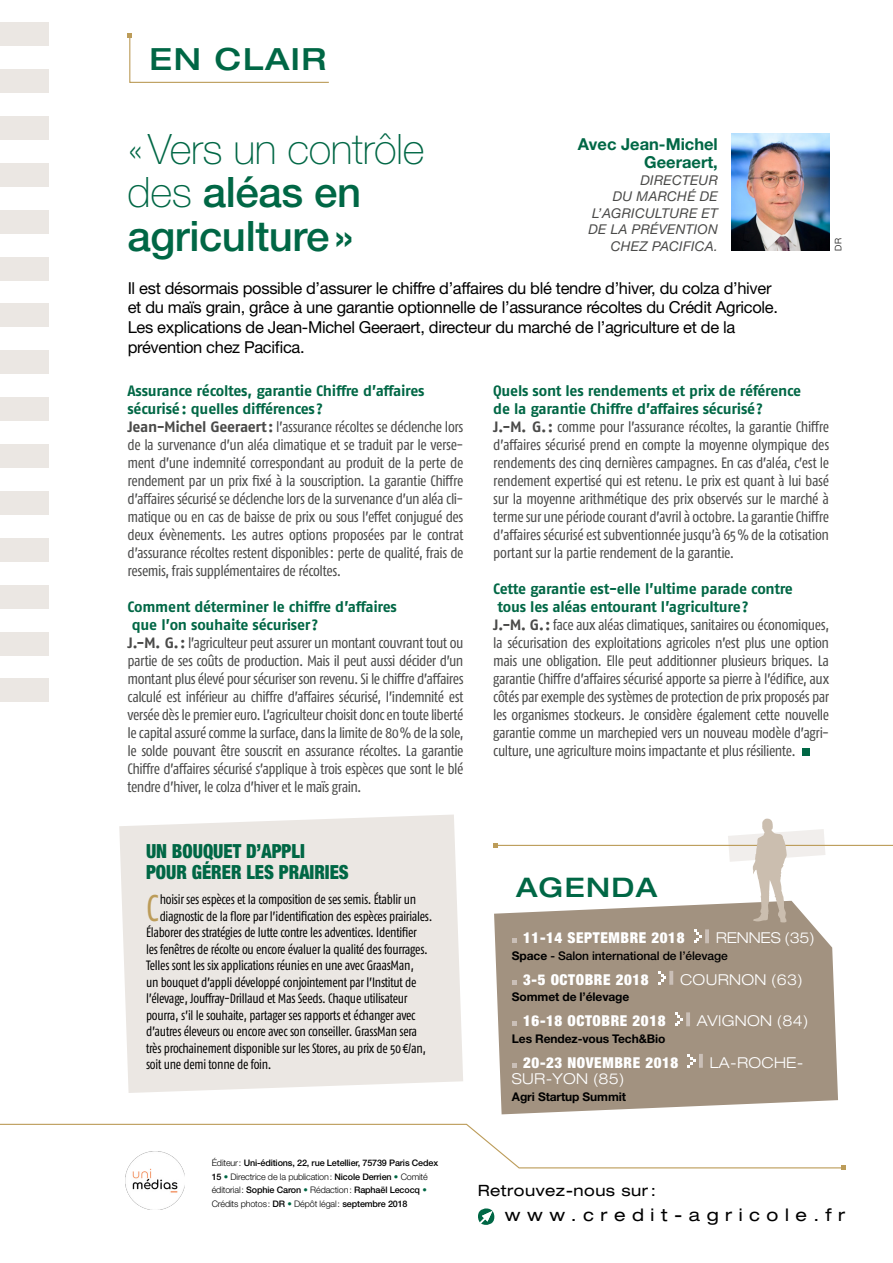
<style>
.page{position:relative;width:893px;height:1263px;background:#fff}
.page>*{position:absolute;margin:0;border:0;box-sizing:border-box;transform-origin:0 0}
.t1{font:500 42px/43.5px "Helvetica Neue LT Std";letter-spacing:-.01em;color:#006745}
.t2{font:condensed 37.05px "Fago OT";color:#bc9c59;scale:.94 1}
.t3{font:500 expanded 30.6px "Helvetica Neue LT Std";letter-spacing:.05em;color:#006745}
.t4{font:500 expanded 27px "Helvetica Neue LT Std";letter-spacing:.05em;color:#006745}
.t5{font:900 condensed 19.5px/21px "Helvetica Neue LT Std";color:#006745;scale:.94 1}
.t6{font:expanded 17.4px "Helvetica Neue LT Std";letter-spacing:.375em;color:#000}
.t7{font:16.5px/19.8px "Helvetica Neue LT Std";letter-spacing:-.02em;color:#000}
.t8{font:700 16.5px/18px "Helvetica Neue LT Std";color:#006745;text-align:right}
.t9{font:expanded 15.6px "Helvetica Neue LT Std";letter-spacing:.03em;color:#000}
.t10{font:condensed 15px/18px "Fago OT";letter-spacing:-.03em;color:#4a4a49}
.t11{font:900 condensed 15px "Helvetica Neue LT Std";letter-spacing:.04em;color:#fff}
.t12{font:300 expanded 15px "Helvetica Neue LT Std";letter-spacing:.02em;color:#fff}
.t13{font:300 expanded 15px "Helvetica Neue LT Std";letter-spacing:-.01em;color:#fff}
.t14{font:condensed 13.5px "Fago OT";letter-spacing:-.02em;color:#000;scale:.95 1}
.t15{font:italic 13.5px/16.5px "Helvetica Neue LT Std";letter-spacing:.02em;color:#4a4a49;text-align:right}
.t16{font:700 12px "Helvetica Neue LT Std";letter-spacing:-.01em;color:#000}
.t17{font:500 12px "Helvetica Neue LT Std";letter-spacing:-.01em;color:#000}
.t18{font:500 9px/13.5px "Helvetica Neue LT Std";letter-spacing:-.015em;color:#000}
.t19{font:300 9px "Helvetica Neue LT Std";color:#000}
.s1{font-weight:100}
.s2{font-weight:700;font-stretch:normal;color:#006745}
.s3{font-weight:700;font-stretch:normal}
.s4{font-weight:700}
.s5{font-weight:300}
.s6{color:#006745}
</style>
<div class="page">
<svg style="left:0;top:1123px;width:845px;height:47px"></svg>
<svg style="left:478px;top:1208px;width:16px;height:17px"></svg>
<div style="left:0;top:23px;width:49px;height:23px;background:#ebe7e3"></div>
<div style="left:0;top:69px;width:49px;height:24px;background:#ebe7e3"></div>
<div style="left:0;top:116px;width:49px;height:24px;background:#ebe7e3"></div>
<div style="left:0;top:163px;width:49px;height:24px;background:#ebe7e3"></div>
<div style="left:0;top:210px;width:49px;height:23px;background:#ebe7e3"></div>
<div style="left:0;top:257px;width:49px;height:23px;background:#ebe7e3"></div>
<div style="left:0;top:304px;width:49px;height:23px;background:#ebe7e3"></div>
<div style="left:0;top:351px;width:49px;height:23px;background:#ebe7e3"></div>
<div style="left:0;top:397px;width:49px;height:24px;background:#ebe7e3"></div>
<div style="left:0;top:444px;width:49px;height:24px;background:#ebe7e3"></div>
<div style="left:0;top:491px;width:49px;height:24px;background:#ebe7e3"></div>
<div style="left:0;top:538px;width:49px;height:23px;background:#ebe7e3"></div>
<div style="left:0;top:585px;width:49px;height:23px;background:#ebe7e3"></div>
<div style="left:0;top:632px;width:49px;height:23px;background:#ebe7e3"></div>
<div style="left:0;top:679px;width:49px;height:23px;background:#ebe7e3"></div>
<hr style="left:495px;top:845px;width:398px;height:1px;background:#bc9c59">
<svg style="left:493px;top:843px;width:5px;height:5px"></svg>
<svg style="left:494px;top:903px;width:344px;height:211px;fill:#a29280"></svg>
<svg style="left:728px;top:818px;width:97px;height:105px"></svg>
<svg style="left:512px;top:939px;width:5px;height:4px"></svg>
<hr style="left:705px;top:929px;width:4px;height:14px;background:#cabfb7">
<svg style="left:694px;top:929px;width:8px;height:14px"></svg>
<svg style="left:512px;top:980px;width:5px;height:5px"></svg>
<svg style="left:669px;top:971px;width:4px;height:14px"></svg>
<svg style="left:658px;top:971px;width:8px;height:14px"></svg>
<svg style="left:512px;top:1022px;width:5px;height:4px"></svg>
<hr style="left:686px;top:1012px;width:4px;height:14px;background:#cabfb7">
<svg style="left:675px;top:1012px;width:8px;height:14px"></svg>
<svg style="left:512px;top:1063px;width:5px;height:5px"></svg>
<hr style="left:699px;top:1054px;width:4px;height:14px;background:#cabfb7">
<svg style="left:687px;top:1054px;width:9px;height:14px"></svg>
<svg style="left:128px;top:34px;width:201px;height:49px"></svg>
<div style="left:803px;top:748px;width:7px;height:8px;background:#006745"></div>
<svg style="left:119px;top:814px;width:344px;height:279px;fill:#ebe7e3"></svg>
<img style="left:732px;top:134px;width:97px;height:117px">
<img style="left:126px;top:1151px;width:58px;height:59px">
<h3 class="t3" style="left:150px;top:40px;width:178px">EN CLAIR</h3>
<h1 class="t1" style="left:128px;top:126px;width:298px"><span class="s1">«Vers un contrôle des</span> aléas en agriculture»</h1>
<p class="t7" style="left:128px;top:277px;width:652px">Il est désormais possible d’assurer le chiffre d’affaires du blé tendre d’hiver, du colza d’hiver et du maïs grain, grâce à une garantie optionnelle de l’assurance récoltes du Crédit Agricole.<br>Les explications de Jean-Michel Geeraert, directeur du marché de l’agriculture et de la prévention chez Pacifica.</p>
<p class="t8" style="left:578px;top:135px;width:141px">Avec Jean-Michel<br>Geeraert,</p>
<p class="t15" style="left:588px;top:172px;width:131px">DIRECTEUR<br>DU MARCHÉ DE<br>L’AGRICULTURE ET<br>DE LA PRÉVENTION<br>CHEZ PACIFICA.</p>
<p class="t19" style="left:833px;top:251px;width:14px;rotate:-90deg">DR</p>
<p class="t10" style="left:128px;top:382px;width:337px"><span class="s2">Assurance récoltes, garantie Chiffre d’affaires sécurisé : quelles différences ?<br></span><span class="s3">Jean-Michel Geeraert :</span> l’assurance récoltes se déclenche lors de la survenance d’un aléa climatique et se traduit par le verse&shy;ment d’une indemnité correspondant au produit de la perte de rendement par un prix fixé à la souscription. La garantie Chiffre d’affaires sécurisé se déclenche lors de la survenance d’un aléa cli&shy;matique ou en cas de baisse de prix ou sous l’effet conjugué des deux évènements. Les autres options proposées par le contrat d’assurance récoltes restent disponibles : perte de qualité, frais de resemis, frais supplémentaires de récoltes.</p>
<p class="t10" style="left:128px;top:598px;width:337px"><span class="s2">Comment déterminer le chiffre d’affaires<br>que l’on souhaite sécuriser ?<br></span><span class="s3">J.-M. G. :</span> l’agriculteur peut assurer un montant couvrant tout ou partie de ses coûts de production. Mais il peut aussi décider d’un montant plus élevé pour sécuriser son revenu. Si le chiffre d’affaires calculé est inférieur au chiffre d’affaires sécurisé, l’indemnité est versée dès le premier euro. L’agriculteur choisit donc en toute liberté le capital assuré comme la surface, dans la limite de 80 % de la sole, le solde pouvant être souscrit en assurance récoltes. La garantie Chiffre d’affaires sécurisé s’applique à trois espèces que sont le blé tendre d’hiver, le colza d’hiver et le maïs grain.</p>
<h3 class="t5" style="left:146px;top:840px;width:217px">UN BOUQUET D’APPLI<br>POUR GÉRER LES PRAIRIES</h3>
<h2 class="t2" style="left:146px;top:886px;width:15px">C</h2>
<p class="t14" style="left:160px;top:891px;width:272px">hoisir ses espèces et la composition de ses semis. Établir un</p>
<p class="t14" style="left:160px;top:908px;width:289px">diagnostic de la flore par l’identification des espèces prairiales.</p>
<p class="t14" style="left:146px;top:924px;width:286px">Élaborer des stratégies de lutte contre les adventices. Identifier</p>
<p class="t14" style="left:146px;top:941px;width:298px">les fenêtres de récolte ou encore évaluer la qualité des fourrages.</p>
<p class="t14" style="left:146px;top:957px;width:283px">Telles sont les six applications réunies en une avec GraasMan,</p>
<p class="t14" style="left:146px;top:974px;width:286px">un bouquet d’appli développé conjointement par l’Institut de</p>
<p class="t14" style="left:146px;top:990px;width:277px">l’élevage, Jouffray-Drillaud et Mas Seeds. Chaque utilisateur</p>
<p class="t14" style="left:146px;top:1007px;width:285px">pourra, s’il le souhaite, partager ses rapports et échanger avec</p>
<p class="t14" style="left:146px;top:1023px;width:287px">d’autres éleveurs ou encore avec son conseiller. GrassMan sera</p>
<p class="t14" style="left:146px;top:1040px;width:296px">très prochainement disponible sur les Stores, au prix de 50 €/an,</p>
<p class="t14" style="left:146px;top:1056px;width:134px">soit une demi tonne de foin.</p>
<p class="t10" style="left:493px;top:382px;width:337px"><span class="s2">Quels sont les rendements et prix de référence<br>de la garantie Chiffre d’affaires sécurisé ?<br></span><span class="s3">J.-M. G. :</span> comme pour l’assurance récoltes, la garantie Chiffre d’affaires sécurisé prend en compte la moyenne olympique des rendements des cinq dernières campagnes. En cas d’aléa, c’est le rendement expertisé qui est retenu. Le prix est quant à lui basé sur la moyenne arithmétique des prix observés sur le marché à terme sur une période courant d’avril à octobre. La garantie Chiffre d’affaires sécurisé est subventionnée jusqu’à 65 % de la cotisation portant sur la partie rendement de la garantie.</p>
<p class="t10" style="left:493px;top:580px;width:337px"><span class="s2">Cette garantie est-elle l’ultime parade contre<br>tous les aléas entourant l’agriculture ?<br></span><span class="s3">J.-M. G. :</span> face aux aléas climatiques, sanitaires ou économiques, la sécurisation des exploitations agricoles n’est plus une option mais une obligation. Elle peut additionner plusieurs briques. La garantie Chiffre d’affaires sécurisé apporte sa pierre à l’édifice, aux côtés par exemple des systèmes de protection de prix proposés par les organismes stockeurs. Je considère également cette nouvelle garantie comme un marchepied vers un nouveau modèle d’agri&shy;culture, une agriculture moins impactante et plus résiliente.</p>
<h3 class="t4" style="left:516px;top:870px;width:143px">AGENDA</h3>
<p class="t11" style="left:523px;top:929px;width:163px">11-14 SEPTEMBRE 2018</p>
<p class="t13" style="left:716px;top:929px;width:100px">RENNES (35)</p>
<p class="t17" style="left:512px;top:948px;width:217px"><span class="s4">Space</span> - Salon international de l’élevage</p>
<p class="t11" style="left:523px;top:970px;width:127px">3-5 OCTOBRE 2018</p>
<p class="t12" style="left:680px;top:970px;width:124px">COURNON (63)</p>
<p class="t16" style="left:512px;top:989px;width:119px">Sommet de l’élevage</p>
<p class="t11" style="left:523px;top:1012px;width:144px">16-18 OCTOBRE 2018</p>
<p class="t12" style="left:697px;top:1012px;width:113px">AVIGNON (84)</p>
<p class="t16" style="left:512px;top:1031px;width:155px">Les Rendez-vous Tech&amp;Bio</p>
<p class="t11" style="left:523px;top:1053px;width:157px">20-23 NOVEMBRE 2018</p>
<p class="t12" style="left:710px;top:1053px;width:95px">LA-ROCHE-</p>
<p class="t12" style="left:512px;top:1070px;width:114px">SUR-YON (85)</p>
<p class="t16" style="left:512px;top:1089px;width:116px">Agri Startup Summit</p>
<p class="t18" style="left:212px;top:1156px;width:228px"><span class="s5">Éditeur:</span> Uni-éditions, 22, rue Letellier, 75739 Paris Cedex 15 <span class="s6">•</span> <span class="s5">Directrice de la publication:</span> Nicole Derrien <span class="s6">•</span> <span class="s5">Comité éditorial:</span> Sophie Caron <span class="s6">•</span> <span class="s5">Rédaction:</span> Raphaël Lecocq <span class="s6">• </span><span class="s5">Crédits photos:</span> DR <span class="s6">•</span> <span class="s5">Dépôt légal:</span> septembre 2018</p>
<p class="t9" style="left:478px;top:1180px;width:180px">Retrouvez-nous sur :</p>
<p class="t6" style="left:505px;top:1204px;width:342px">www.credit-agricole.fr</p>
</div>
